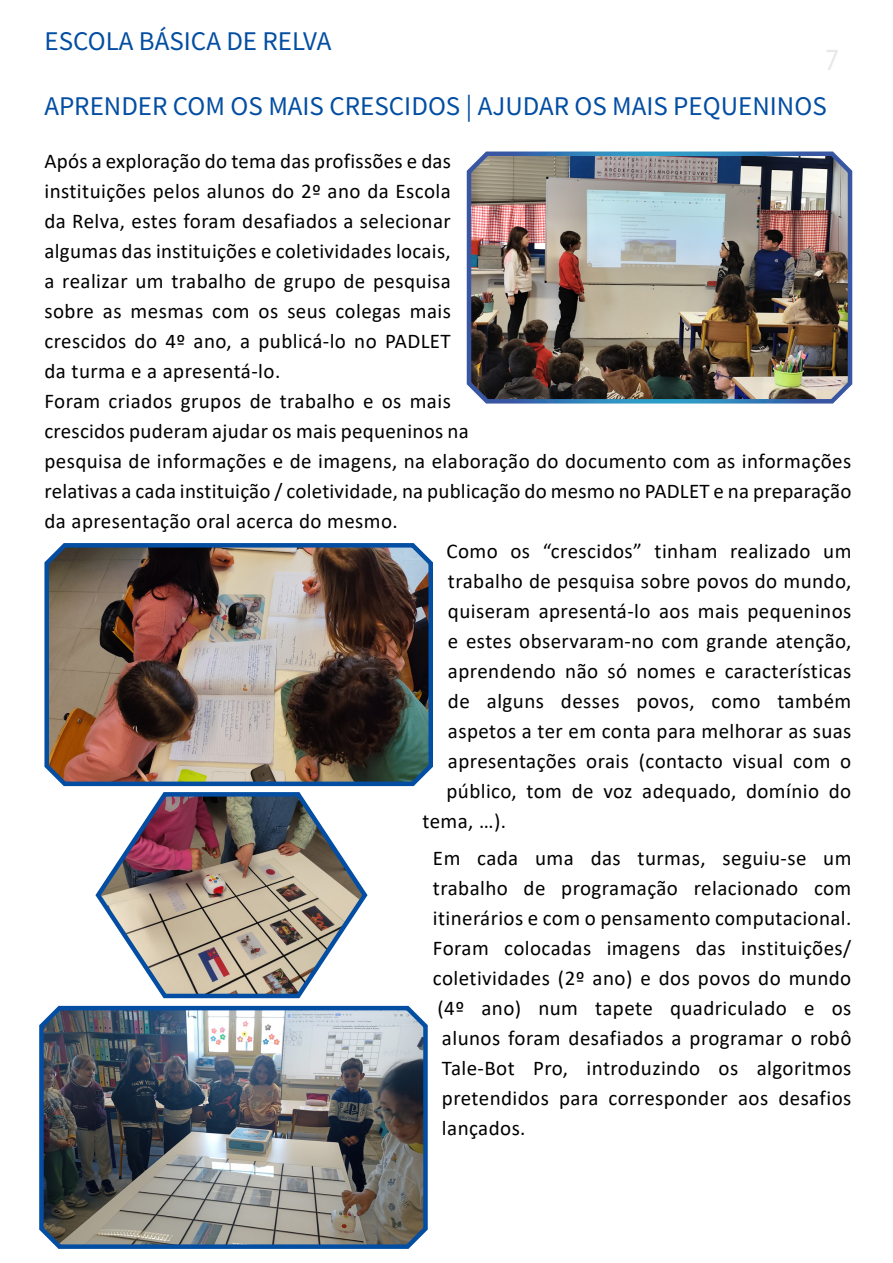
<style>
.page{position:relative;width:893px;height:1263px;background:#fff}
.page>*{position:absolute;margin:0;border:0;box-sizing:border-box;transform-origin:0 0}
.t1{font:30.9px "Myriad Pro";color:#e8e8e8;scale:.88 1}
.t2{font:27px "Source Sans Variable";color:#034ea2}
.t3{font:21px "Calibri";letter-spacing:.02em;color:#000}
</style>
<div class="page">
<img style="left:466px;top:151px;width:387px;height:253px">
<img style="left:39px;top:1005px;width:389px;height:244px">
<img style="left:95px;top:792px;width:273px;height:207px">
<img style="left:44px;top:543px;width:389px;height:244px">
<p class="t2" style="left:44px;top:25px;width:288px">ESCOLA BÁSICA DE RELVA</p>
<h1 class="t1" style="left:825px;top:41px;width:17px">7</h1>
<p class="t2" style="left:44px;top:90px;width:784px">APRENDER COM OS MAIS CRESCIDOS | AJUDAR OS MAIS PEQUENINOS</p>
<p class="t3" style="left:44px;top:146px;width:408px">Após a exploração do tema das profissões e das</p>
<p class="t3" style="left:44px;top:176px;width:408px">instituições pelos alunos do 2º ano da Escola</p>
<p class="t3" style="left:44px;top:206px;width:408px">da Relva, estes foram desafiados a selecionar</p>
<p class="t3" style="left:44px;top:236px;width:408px">algumas das instituições e coletividades locais,</p>
<p class="t3" style="left:44px;top:266px;width:408px">a realizar um trabalho de grupo de pesquisa</p>
<p class="t3" style="left:44px;top:296px;width:408px">sobre as mesmas com os seus colegas mais</p>
<p class="t3" style="left:44px;top:326px;width:408px">crescidos do 4º ano, a publicá-lo no PADLET</p>
<p class="t3" style="left:44px;top:356px;width:237px">da turma e a apresentá-lo.</p>
<p class="t3" style="left:44px;top:386px;width:408px">Foram criados grupos de trabalho e os mais</p>
<p class="t3" style="left:44px;top:416px;width:426px">crescidos puderam ajudar os mais pequeninos na</p>
<p class="t3" style="left:44px;top:446px;width:808px">pesquisa de informações e de imagens, na elaboração do documento com as informações</p>
<p class="t3" style="left:44px;top:476px;width:809px">relativas a cada instituição / coletividade, na publicação do mesmo no PADLET e na preparação</p>
<p class="t3" style="left:44px;top:506px;width:355px">da apresentação oral acerca do mesmo.</p>
<p class="t3" style="left:446px;top:536px;width:406px">Como os “crescidos” tinham realizado um</p>
<p class="t3" style="left:448px;top:566px;width:405px">trabalho de pesquisa sobre povos do mundo,</p>
<p class="t3" style="left:448px;top:596px;width:405px">quiseram apresentá-lo aos mais pequeninos</p>
<p class="t3" style="left:448px;top:626px;width:405px">e estes observaram-no com grande atenção,</p>
<p class="t3" style="left:448px;top:656px;width:405px">aprendendo não só nomes e características</p>
<p class="t3" style="left:448px;top:686px;width:405px">de alguns desses povos, como também</p>
<p class="t3" style="left:448px;top:716px;width:405px">aspetos a ter em conta para melhorar as suas</p>
<p class="t3" style="left:448px;top:746px;width:405px">apresentações orais (contacto visual com o</p>
<p class="t3" style="left:446px;top:776px;width:406px">público, tom de voz adequado, domínio do</p>
<p class="t3" style="left:422px;top:806px;width:85px">tema, …).</p>
<p class="t3" style="left:433px;top:844px;width:420px">Em cada uma das turmas, seguiu-se um</p>
<p class="t3" style="left:433px;top:874px;width:420px">trabalho de programação relacionado com</p>
<p class="t3" style="left:433px;top:904px;width:420px">itinerários e com o pensamento computacional.</p>
<p class="t3" style="left:433px;top:934px;width:420px">Foram colocadas imagens das instituições/</p>
<p class="t3" style="left:433px;top:964px;width:420px">coletividades (2º ano) e dos povos do mundo</p>
<p class="t3" style="left:437px;top:994px;width:415px">(4º ano) num tapete quadriculado e os</p>
<p class="t3" style="left:442px;top:1024px;width:411px">alunos foram desafiados a programar o robô</p>
<p class="t3" style="left:442px;top:1054px;width:411px">Tale-Bot Pro, introduzindo os algoritmos</p>
<p class="t3" style="left:442px;top:1084px;width:411px">pretendidos para corresponder aos desafios</p>
<p class="t3" style="left:442px;top:1114px;width:85px">lançados.</p>
</div>
